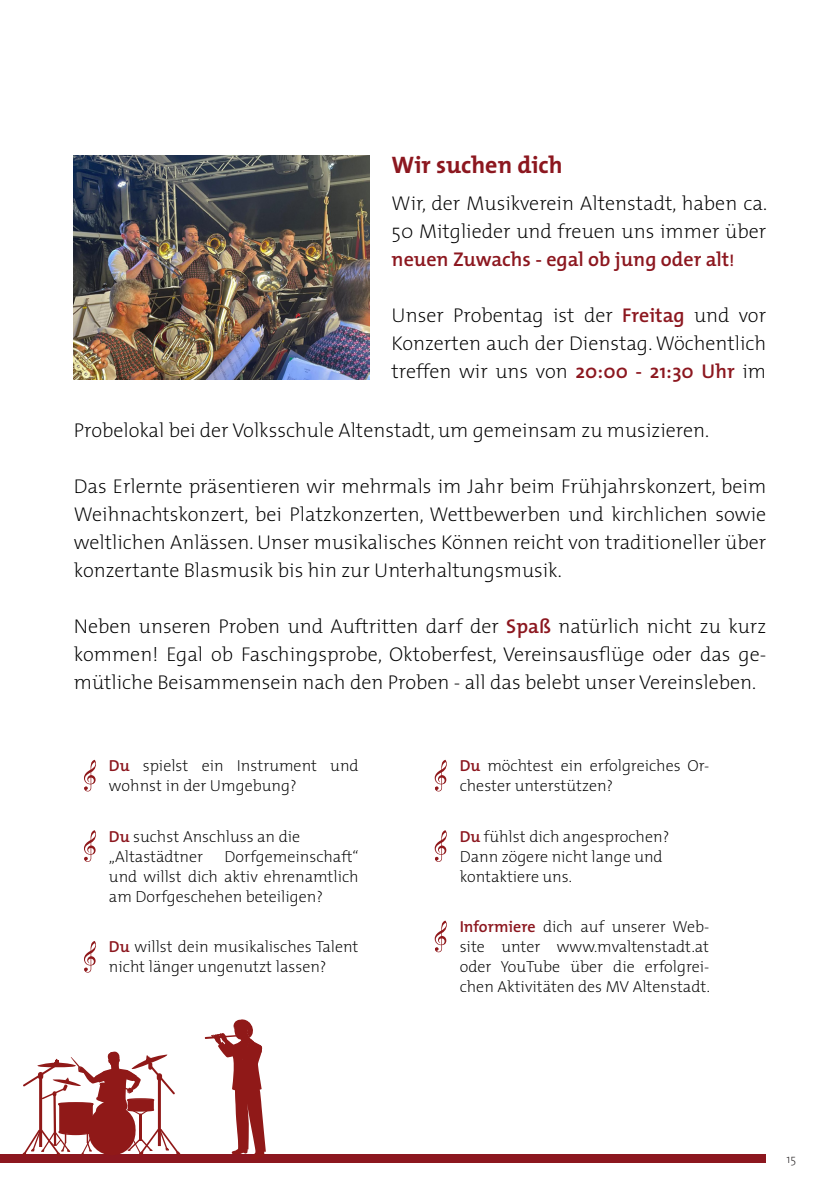
<style>
.page{position:relative;width:840px;height:1191px;background:#fff}
.page>*{position:absolute;margin:0;border:0;box-sizing:border-box;transform-origin:0 0}
.t1{font:700 24px "The Mix";color:#8c171f}
.t2{font:200 20px/28px "The Mix";color:#000001;text-align:justify}
.t3{font:200 16px/20px "The Mix";color:#000001}
.t4{font:200 12px "The Mix";color:#231f20}
.s1{font-weight:600;color:#8c171f}
.s2{font-weight:600;font-size:16px;color:#8c171f}
</style>
<div class="page">
<div style="left:0;top:1154px;width:765px;height:8px;background:#8c171f"></div>
<img style="left:74px;top:155px;width:295px;height:225px">
<svg style="left:84px;top:759px;width:12px;height:32px"></svg>
<svg style="left:84px;top:830px;width:12px;height:32px"></svg>
<svg style="left:84px;top:941px;width:12px;height:31px"></svg>
<svg style="left:434px;top:759px;width:12px;height:32px"></svg>
<svg style="left:434px;top:830px;width:12px;height:32px"></svg>
<svg style="left:434px;top:920px;width:12px;height:32px"></svg>
<svg style="left:22px;top:1051px;width:159px;height:103px"></svg>
<svg style="left:205px;top:1019px;width:61px;height:135px"></svg>
<p class="t1" style="left:391px;top:144px;width:172px">Wir suchen dich</p>
<p class="t2" style="left:391px;top:189px;width:377px">Wir, der Musikverein Altenstadt, haben ca.<br>50 Mitglieder und freuen uns immer über <span class="s1">neuen Zuwachs - egal ob jung oder alt</span><span class="s2">!</span></p>
<p class="t2" style="left:391px;top:301px;width:376px">Unser Probentag ist der <span class="s1">Freitag</span> und vor Konzerten auch der Dienstag. Wöchentlich treffen wir uns von <span class="s1">20:00 - 21:30 Uhr</span> im</p>
<p class="t2" style="left:74px;top:416px;width:636px">Probelokal bei der Volksschule Altenstadt, um gemeinsam zu musizieren.</p>
<p class="t2" style="left:74px;top:472px;width:693px">Das Erlernte präsentieren wir mehrmals im Jahr beim Frühjahrskonzert, beim Weihnachtskonzert, bei Platzkonzerten, Wettbewerben und kirchlichen sowie weltlichen Anlässen. Unser musikalisches Können reicht von traditioneller über konzertante Blasmusik bis hin zur Unterhaltungsmusik.</p>
<p class="t2" style="left:74px;top:612px;width:693px">Neben unseren Proben und Auftritten darf der <span class="s1">Spaß</span> natürlich nicht zu kurz kommen! Egal ob Faschingsprobe, Oktoberfest, Vereinsausflüge oder das ge&shy;mütliche Beisammensein nach den Proben - all das belebt unser Vereinsleben.</p>
<p class="t3" style="left:109px;top:755px;width:251px"><span class="s1">Du</span> spielst ein Instrument und wohnst in der Umgebung?</p>
<p class="t3" style="left:109px;top:826px;width:192px"><span class="s1">Du</span> suchst Anschluss an die</p>
<p class="t3" style="left:109px;top:846px;width:96px">„Altastädtner</p>
<p class="t3" style="left:109px;top:846px;width:251px;text-align:justify;text-indent:115px">Dorfgemeinschaft“ und willst dich aktiv ehrenamtlich am Dorfgeschehen beteiligen?</p>
<p class="t3" style="left:109px;top:936px;width:251px"><span class="s1">Du</span> willst dein musikalisches Talent nicht länger ungenutzt lassen?</p>
<p class="t3" style="left:459px;top:755px;width:251px"><span class="s1">Du</span> möchtest ein erfolgreiches Or&shy;chester unterstützen?</p>
<p class="t3" style="left:459px;top:826px;width:211px"><span class="s1">Du</span> fühlst dich angesprochen?</p>
<p class="t3" style="left:459px;top:846px;width:204px">Dann zögere nicht lange und</p>
<p class="t3" style="left:459px;top:866px;width:114px">kontaktiere uns.</p>
<p class="t3" style="left:459px;top:916px;width:252px;text-align:justify"><span class="s1">Informiere</span> dich auf unserer Web&shy;site unter www.mvaltenstadt.at oder YouTube über die erfolgrei&shy;chen Aktivitäten des MV Altenstadt.</p>
<p class="t4" style="left:785px;top:1148px;width:11px">15</p>
</div>
